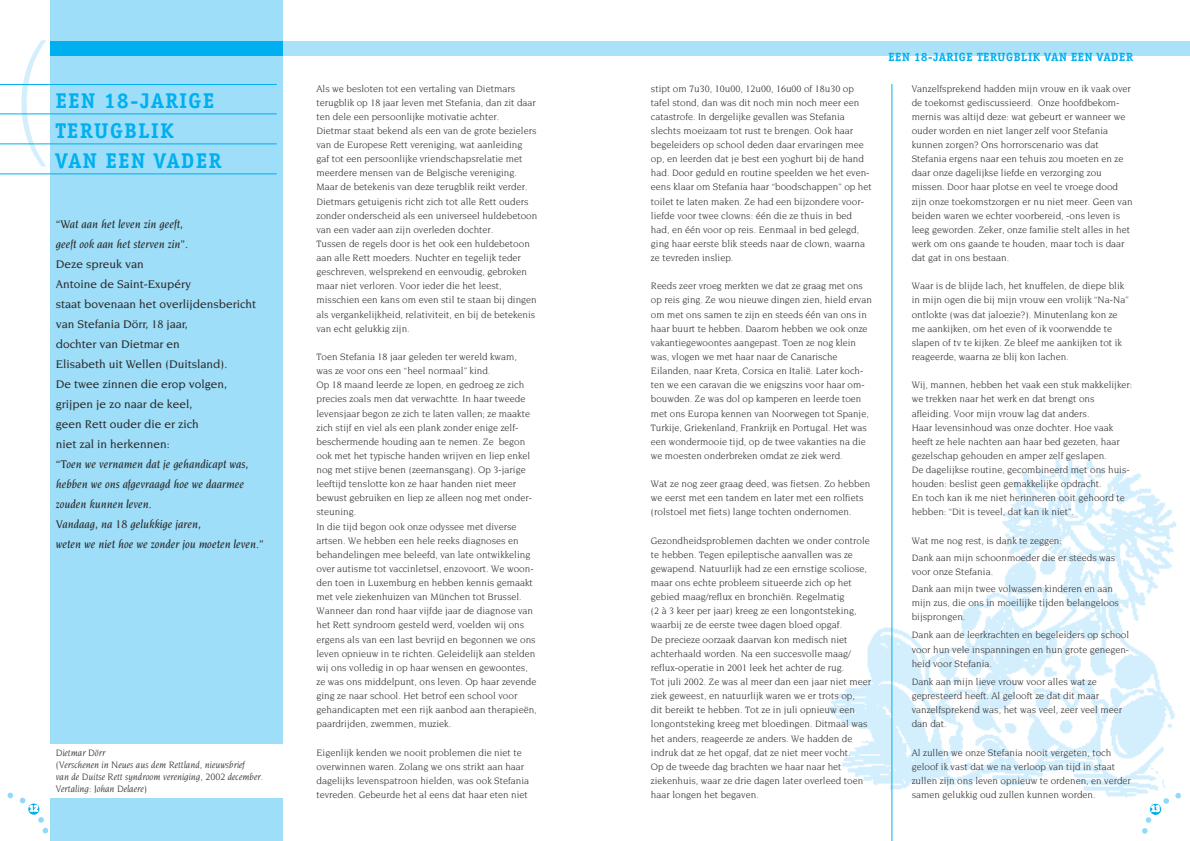
<style>
.page{position:relative;width:1190px;height:841px;background:#fff}
.page>*{position:absolute;margin:0;border:0;box-sizing:border-box;transform-origin:0 0}
.t1{font:300 137px "Gill Sans";color:#d3effd;scale:.75 1}
.t2{font:700 22px/30px "Officina Serif";letter-spacing:.08em;color:#00aff0}
.t3{font:700 12.2px "Officina Serif";letter-spacing:.05em;color:#00aff0}
.t4{font:500 12px/20px "Novarese";color:#2c2929}
.t5{font:italic 500 12px/20px "Novarese";color:#2c2929}
.t6{font:10px/14.1px "Novarese";color:#2c2929}
.t7{font:italic 10px/12px "Novarese";color:#2c2929}
.t8{font:700 9px "Officina Sans";color:#fff}
.s1{font-style:italic}
</style>
<div class="page">
<img style="left:828px;top:455px;width:352px;height:360px">
<div style="left:1150px;top:804px;width:11px;height:11px;background:#00aff0;border-radius:50%"></div>
<svg style="left:1175px;top:793px;width:6px;height:5px"></svg>
<svg style="left:1163px;top:798px;width:6px;height:6px"></svg>
<svg style="left:1142px;top:817px;width:9px;height:17px"></svg>
<div style="left:28px;top:804px;width:11px;height:11px;background:#00aff0;border-radius:50%"></div>
<svg style="left:8px;top:793px;width:5px;height:5px"></svg>
<svg style="left:20px;top:798px;width:5px;height:5px"></svg>
<svg style="left:38px;top:817px;width:10px;height:16px"></svg>
<div style="left:282px;top:42px;width:908px;height:14px;background:#aae2fa"></div>
<div style="left:50px;top:0;width:232px;height:841px;background:#9edef9"></div>
<div style="left:50px;top:42px;width:232px;height:14px;background:#00aff0"></div>
<div style="left:50px;top:744px;width:232px;height:54px;background:#fff"></div>
<hr style="left:892px;top:84px;width:1px;height:757px;background:#00aff0">
<hr style="left:0;top:84px;width:277px;height:1px;background:#00aff0">
<hr style="left:0;top:113px;width:277px;height:1px;background:#00aff0">
<hr style="left:0;top:143px;width:277px;height:1px;background:#00aff0">
<hr style="left:0;top:173px;width:277px;height:1px;background:#00aff0">
<h1 class="t1" style="left:13px;top:42px;width:47px">(</h1>
<h2 class="t2" style="left:56px;top:87px;width:167px">EEN 18-JARIGE<br>TERUGBLIK<br>VAN EEN VADER</h2>
<p class="t5" style="left:56px;top:214px;width:134px">“Wat aan het leven zin geeft, geeft ook aan het sterven zin”.</p>
<p class="t4" style="left:56px;top:254px;width:210px">Deze spreuk van<br>Antoine de Saint-Exupéry<br>staat bovenaan het overlijdensbericht van Stefania Dörr, 18 jaar,<br>dochter van Dietmar en<br>Elisabeth uit Wellen (Duitsland).<br>De twee zinnen die erop volgen, grijpen je zo naar de keel,<br>geen Rett ouder die er zich<br>niet zal in herkennen<span class="s1">:<br>“Toen we vernamen dat je gehandicapt was, hebben we ons afgevraagd hoe we daarmee zouden kunnen leven.<br>Vandaag, na 18 gelukkige jaren,<br>weten we niet hoe we zonder jou moeten leven.”</span></p>
<p class="t7" style="left:56px;top:747px;width:209px">Dietmar Dörr<br>(Verschenen in Neues aus dem Rettland, nieuwsbrief<br>van de Duitse Rett syndroom vereniging, 2002 december.<br>Vertaling: Johan Delaere)</p>
<p class="t6" style="left:316px;top:82px;width:222px">Als we besloten tot een vertaling van Dietmars terugblik op 18 jaar leven met Stefania, dan zit daar ten dele een persoonlijke motivatie achter.<br>Dietmar staat bekend als een van de grote bezielers van de Europese Rett vereniging, wat aanleiding gaf tot een persoonlijke vriendschapsrelatie met meerdere mensen van de Belgische vereniging.<br>Maar de betekenis van deze terugblik reikt verder.<br>Dietmars getuigenis richt zich tot alle Rett ouders zonder onderscheid als een universeel huldebetoon van een vader aan zijn overleden dochter.<br>Tussen de regels door is het ook een huldebetoon aan alle Rett moeders. Nuchter en tegelijk teder geschreven, welsprekend en eenvoudig, gebroken maar niet verloren. Voor ieder die het leest, misschien een kans om even stil te staan bij dingen als vergankelijkheid, relativiteit, en bij de betekenis van echt gelukkig zijn.</p>
<p class="t6" style="left:316px;top:350px;width:222px">Toen Stefania 18 jaar geleden ter wereld kwam,<br>was ze voor ons een “heel normaal” kind.<br>Op 18 maand leerde ze lopen, en gedroeg ze zich precies zoals men dat verwachtte. In haar tweede levensjaar begon ze zich te laten vallen; ze maakte zich stijf en viel als een plank zonder enige zelf&shy;beschermende houding aan te nemen. Ze begon ook met het typische handen wrijven en liep enkel nog met stijve benen (zeemansgang). Op 3-jarige leeftijd tenslotte kon ze haar handen niet meer bewust gebruiken en liep ze alleen nog met onder&shy;steuning.<br>In die tijd begon ook onze odyssee met diverse artsen. We hebben een hele reeks diagnoses en behandelingen mee beleefd, van late ontwikkeling over autisme tot vaccinletsel, enzovoort. We woon&shy;den toen in Luxemburg en hebben kennis gemaakt met vele ziekenhuizen van München tot Brussel.<br>Wanneer dan rond haar vijfde jaar de diagnose van het Rett syndroom gesteld werd, voelden wij ons ergens als van een last bevrijd en begonnen we ons leven opnieuw in te richten. Geleidelijk aan stelden wij ons volledig in op haar wensen en gewoontes, ze was ons middelpunt, ons leven. Op haar zevende ging ze naar school. Het betrof een school voor gehandicapten met een rijk aanbod aan therapieën, paardrijden, zwemmen, muziek.</p>
<p class="t6" style="left:316px;top:746px;width:214px">Eigenlijk kenden we nooit problemen die niet te overwinnen waren. Zolang we ons strikt aan haar dagelijks levenspatroon hielden, was ook Stefania tevreden. Gebeurde het al eens dat haar eten niet</p>
<p class="t6" style="left:651px;top:82px;width:222px">stipt om 7u30, 10u00, 12u00, 16u00 of 18u30 op tafel stond, dan was dit noch min noch meer een catastrofe. In dergelijke gevallen was Stefania slechts moeizaam tot rust te brengen. Ook haar begeleiders op school deden daar ervaringen mee op, en leerden dat je best een yoghurt bij de hand had. Door geduld en routine speelden we het even&shy;eens klaar om Stefania haar “boodschappen” op het toilet te laten maken. Ze had een bijzondere voor&shy;liefde voor twee clowns: één die ze thuis in bed had, en één voor op reis. Eenmaal in bed gelegd, ging haar eerste blik steeds naar de clown, waarna ze tevreden insliep.</p>
<p class="t6" style="left:651px;top:280px;width:222px">Reeds zeer vroeg merkten we dat ze graag met ons op reis ging. Ze wou nieuwe dingen zien, hield ervan om met ons samen te zijn en steeds één van ons in haar buurt te hebben. Daarom hebben we ook onze vakantiegewoontes aangepast. Toen ze nog klein was, vlogen we met haar naar de Canarische Eilanden, naar Kreta, Corsica en Italië. Later koch&shy;ten we een caravan die we enigszins voor haar om&shy;bouwden. Ze was dol op kamperen en leerde toen met ons Europa kennen van Noorwegen tot Spanje, Turkije, Griekenland, Frankrijk en Portugal. Het was een wondermooie tijd, op de twee vakanties na die we moesten onderbreken omdat ze ziek werd.</p>
<p class="t6" style="left:651px;top:477px;width:221px">Wat ze nog zeer graag deed, was fietsen. Zo hebben we eerst met een tandem en later met een rolfiets (rolstoel met fiets) lange tochten ondernomen.</p>
<p class="t6" style="left:651px;top:534px;width:222px">Gezondheidsproblemen dachten we onder controle te hebben. Tegen epileptische aanvallen was ze gewapend. Natuurlijk had ze een ernstige scoliose, maar ons echte probleem situeerde zich op het gebied maag/reflux en bronchiën. Regelmatig<br>(2 à 3 keer per jaar) kreeg ze een longontsteking, waarbij ze de eerste twee dagen bloed opgaf.<br>De precieze oorzaak daarvan kon medisch niet achterhaald worden. Na een succesvolle maag/ reflux-operatie in 2001 leek het achter de rug.<br>Tot juli 2002. Ze was al meer dan een jaar niet meer ziek geweest, en natuurlijk waren we er trots op,<br>dit bereikt te hebben. Tot ze in juli opnieuw een longontsteking kreeg met bloedingen. Ditmaal was het anders, reageerde ze anders. We hadden de indruk dat ze het opgaf, dat ze niet meer vocht.<br>Op de tweede dag brachten we haar naar het ziekenhuis, waar ze drie dagen later overleed toen haar longen het begaven.</p>
<p class="t3" style="left:888px;top:52px;width:246px">EEN 18-JARIGE TERUGBLIK VAN EEN VADER</p>
<p class="t6" style="left:912px;top:82px;width:222px">Vanzelfsprekend hadden mijn vrouw en ik vaak over de toekomst gediscussieerd. Onze hoofdbekom&shy;mernis was altijd deze: wat gebeurt er wanneer we ouder worden en niet langer zelf voor Stefania kunnen zorgen? Ons horrorscenario was dat Stefania ergens naar een tehuis zou moeten en ze daar onze dagelijkse liefde en verzorging zou missen. Door haar plotse en veel te vroege dood zijn onze toekomstzorgen er nu niet meer. Geen van beiden waren we echter voorbereid, -ons leven is leeg geworden. Zeker, onze familie stelt alles in het werk om ons gaande te houden, maar toch is daar dat gat in ons bestaan.</p>
<p class="t6" style="left:912px;top:280px;width:218px">Waar is de blijde lach, het knuffelen, de diepe blik in mijn ogen die bij mijn vrouw een vrolijk “Na-Na” ontlokte (was dat jaloezie?). Minutenlang kon ze me aankijken, om het even of ik voorwendde te slapen of tv te kijken. Ze bleef me aankijken tot ik reageerde, waarna ze blij kon lachen.</p>
<p class="t6" style="left:912px;top:379px;width:222px">Wij, mannen, hebben het vaak een stuk makkelijker: we trekken naar het werk en dat brengt ons afleiding. Voor mijn vrouw lag dat anders.<br>Haar levensinhoud was onze dochter. Hoe vaak heeft ze hele nachten aan haar bed gezeten, haar gezelschap gehouden en amper zelf geslapen.<br>De dagelijkse routine, gecombineerd met ons huis&shy;houden: beslist geen gemakkelijke opdracht.<br>En toch kan ik me niet herinneren ooit gehoord te hebben: “Dit is teveel, dat kan ik niet”.</p>
<p class="t6" style="left:912px;top:532px;width:205px;line-height:17.1px">Wat me nog rest, is dank te zeggen:<br>Dank aan mijn schoonmoeder die er steeds was</p>
<p class="t6" style="left:912px;top:564px;width:203px;line-height:17.1px">voor onze Stefania.<br>Dank aan mijn twee volwassen kinderen en aan</p>
<p class="t6" style="left:912px;top:597px;width:209px">mijn zus, die ons in moeilijke tijden belangeloos bijsprongen.</p>
<p class="t6" style="left:912px;top:629px;width:219px;text-align:justify">Dank aan de leerkrachten en begeleiders op school voor hun vele inspanningen en hun grote genegen&shy;heid voor Stefania.</p>
<p class="t6" style="left:912px;top:675px;width:212px">Dank aan mijn lieve vrouw voor alles wat ze gepresteerd heeft. Al gelooft ze dat dit maar vanzelfsprekend was, het was veel, zeer veel meer dan dat.</p>
<p class="t6" style="left:912px;top:746px;width:221px">Al zullen we onze Stefania nooit vergeten, toch geloof ik vast dat we na verloop van tijd in staat zullen zijn ons leven opnieuw te ordenen, en verder samen gelukkig oud zullen kunnen worden.</p>
<p class="t8" style="left:29px;top:805px;width:11px">12</p>
<p class="t8" style="left:1151px;top:805px;width:11px">13</p>
</div>
